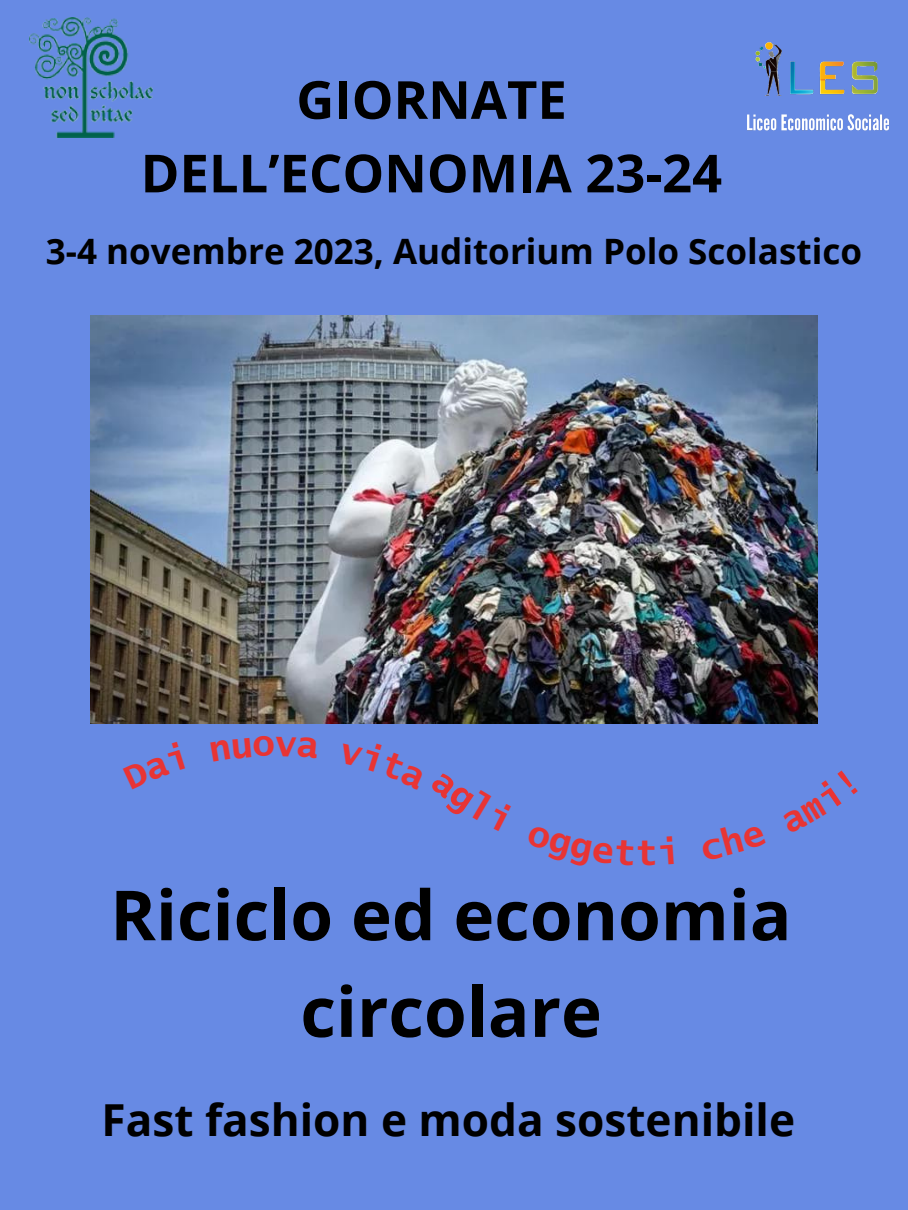
<style>
.page{position:relative;width:908px;height:1210px;background:#fff}
.page>*{position:absolute;margin:0;border:0;box-sizing:border-box;transform-origin:0 0}
.t1{font:700 69.09px/96.6px "Open Sans";color:#000;text-align:center}
.t2{font:700 52.5px/73.5px "Open Sans";color:#000;text-align:center}
.t3{font:700 44.1px "Open Sans";color:#000}
.t4{font:700 36.3px "Lucida Console W1 G";color:#e83434}
.t5{font:700 35px "Open Sans";color:#000}
</style>
<div class="page">
<div style="left:0;top:0;width:907px;height:1210px;background:#678ae4"></div>
<img style="left:91px;top:315px;width:726px;height:408px">
<img style="left:29px;top:17px;width:123px;height:120px">
<img style="left:747px;top:42px;width:143px;height:89px">
<p class="t2" style="left:140px;top:62px;width:582px">GIORNATE<br>DELL’ECONOMIA 23-24</p>
<p class="t5" style="left:46px;top:227px;width:817px">3-4 novembre 2023, Auditorium Polo Scolastico</p>
<p class="t4" style="left:635px;top:836px;width:23px">t</p>
<p class="t1" style="left:110px;top:865px;width:682px">Riciclo ed economia circolare</p>
<p class="t3" style="left:101px;top:1089px;width:694px">Fast fashion e moda sostenibile</p>
</div>
